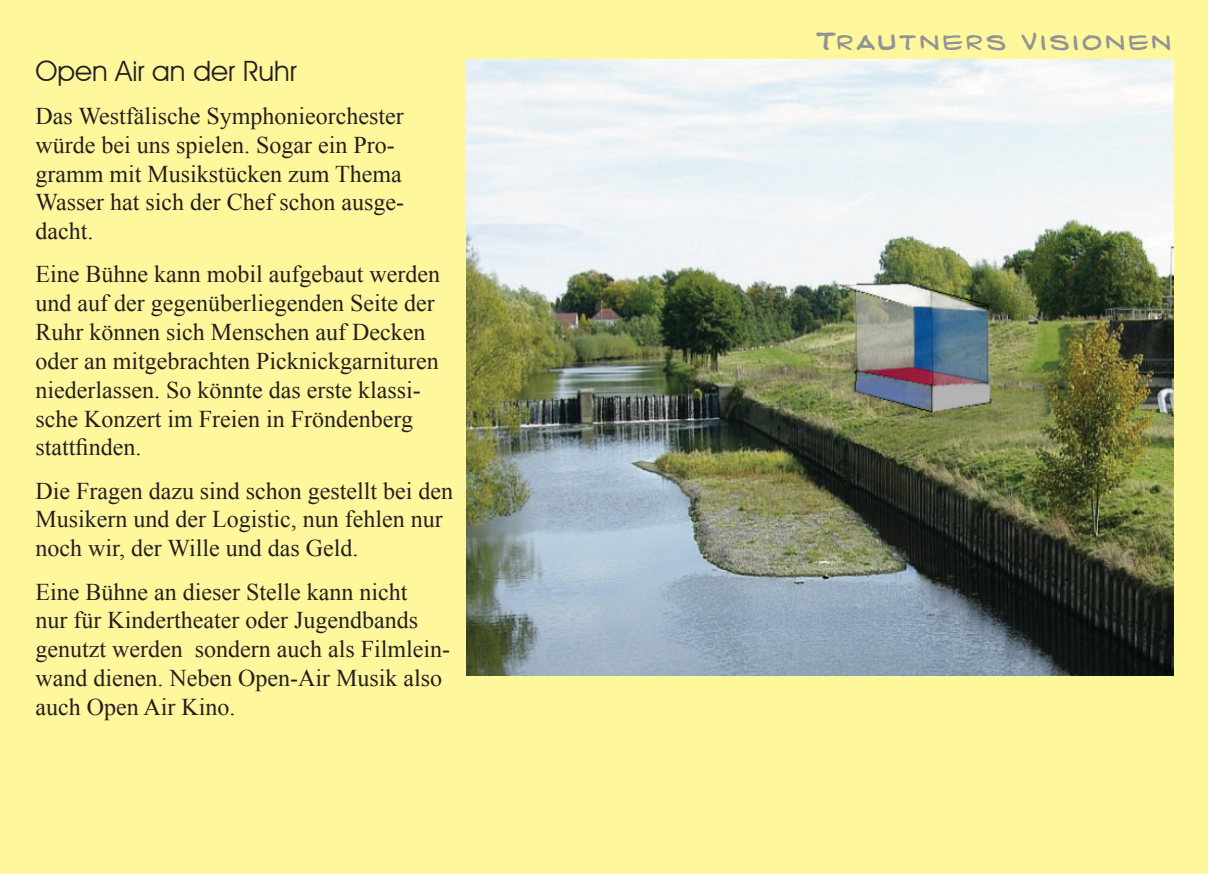
<style>
.page{position:relative;width:1208px;height:874px;background:#fff}
.page>*{position:absolute;margin:0;border:0;box-sizing:border-box;transform-origin:0 0}
.t1{font:28px "Avant Garde IT Cby BT";color:#231f20}
.t2{font:24px/28.8px "Times New Roman";color:#231f20}
.t3{font:20px "Carl Barks Script";letter-spacing:.16em;color:#919396}
</style>
<div class="page">
<div style="left:0;top:0;width:1208px;height:873px;background:#fff79c"></div>
<img style="left:466px;top:59px;width:708px;height:616px">
<p class="t1" style="left:35px;top:54px;width:263px">Open Air an der Ruhr</p>
<p class="t2" style="left:35px;top:101px;width:370px">Das Westfälische Symphonieorchester würde bei uns spielen. Sogar ein Pro&shy;gramm mit Musikstücken zum Thema<br>Wasser hat sich der Chef schon ausge&shy;dacht.</p>
<p class="t2" style="left:35px;top:259px;width:406px">Eine Bühne kann mobil aufgebaut werden und auf der gegenüberliegenden Seite der Ruhr können sich Menschen auf Decken oder an mitgebrachten Picknickgarnituren niederlassen. So könnte das erste klassi&shy;sche Konzert im Freien in Fröndenberg stattfinden.</p>
<p class="t2" style="left:35px;top:475px;width:419px">Die Fragen dazu sind schon gestellt bei den<br>Musikern und der Logistic, nun fehlen nur noch wir, der Wille und das Geld.</p>
<p class="t2" style="left:35px;top:576px;width:416px">Eine Bühne an dieser Stelle kann nicht<br>nur für Kindertheater oder Jugendbands genutzt werden sondern auch als Filmlein&shy;wand dienen. Neben Open-Air Musik also auch Open Air Kino.</p>
<p class="t3" style="left:815px;top:31px;width:357px">Trautners Visionen</p>
</div>
